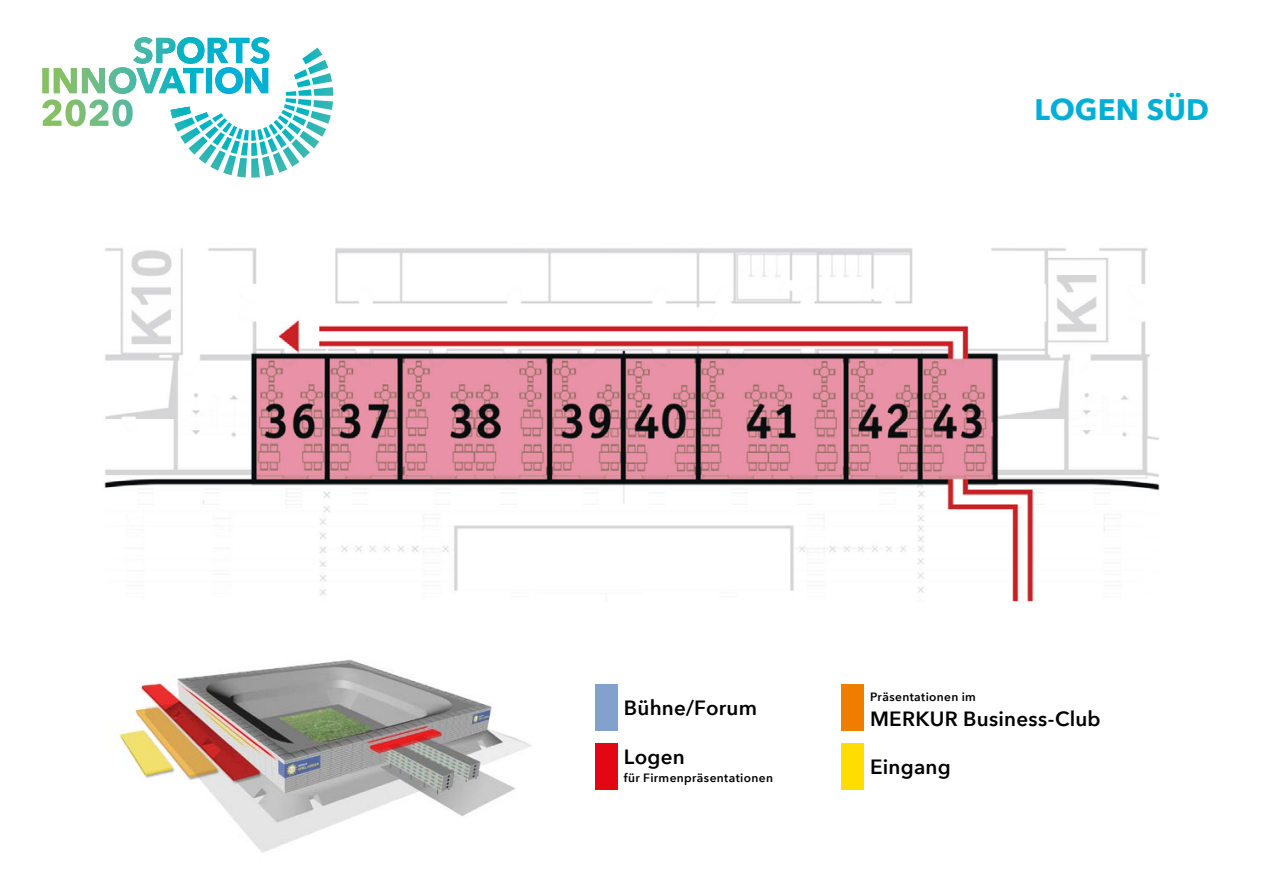
<style>
.page{position:relative;width:1263px;height:893px;background:#fff}
.page>*{position:absolute;margin:0;border:0;box-sizing:border-box;transform-origin:0 0}
.t1{font:700 29.55px "Avenir Next";color:#00afd6}
.t2{font:600 20.55px "Avenir Next";letter-spacing:.01em;color:#000}
.t3{font:600 12px "Avenir Next";letter-spacing:.03em;color:#000}
</style>
<div class="page">
<svg style="left:42px;top:37px;width:291px;height:141px"></svg>
<img style="left:113px;top:659px;width:419px;height:194px">
<img style="left:104px;top:248px;width:1056px;height:354px">
<div style="left:595px;top:684px;width:22px;height:47px;background:#82a1cc"></div>
<div style="left:841px;top:743px;width:23px;height:46px;background:#fd0"></div>
<div style="left:595px;top:743px;width:22px;height:46px;background:#e30613"></div>
<div style="left:841px;top:684px;width:23px;height:47px;background:#f07d00"></div>
<h1 class="t1" style="left:1034px;top:84px;width:176px">LOGEN SÜD</h1>
<p class="t2" style="left:624px;top:690px;width:135px">Bühne/Forum</p>
<p class="t2" style="left:624px;top:739px;width:62px">Logen</p>
<p class="t3" style="left:624px;top:768px;width:151px">für Firmenpräsentationen</p>
<p class="t3" style="left:870px;top:687px;width:107px">Präsentationen im</p>
<p class="t2" style="left:870px;top:701px;width:232px">MERKUR Business-Club</p>
<p class="t2" style="left:870px;top:749px;width:82px">Eingang</p>
</div>
